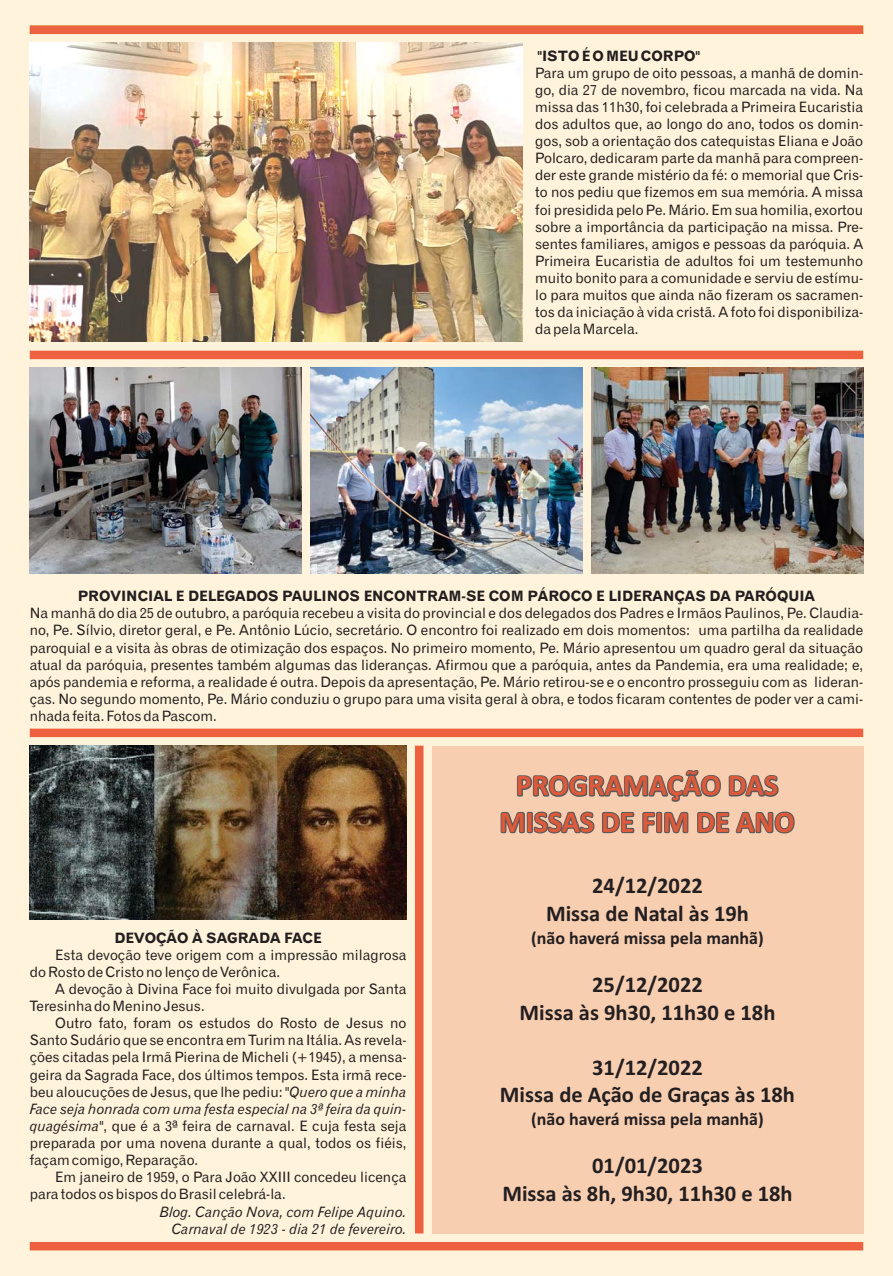
<style>
.page{position:relative;width:893px;height:1276px;background:#fff4db}
.page>*{position:absolute;margin:0;border:0;box-sizing:border-box;transform-origin:0 0}
.t1{font:700 30px/36.6px "Calibri";color:#58595b;text-align:center}
.t2{font:700 22.5px/27.5px "Calibri";color:#231f20;text-align:center}
.t3{font:700 18px "Calibri";color:#231f20}
.t4{font:14.25px/17.1px "Gothic 720 BT Roman B";color:#231f20;text-align:justify}
.t5{font:italic 14.25px/17.1px "Gothic 720 BT Italic B Normal";color:#231f20;text-align:right}
.t6{font:14.25px "Gothic 720 BT Bold B Bold";color:#231f20}
.s1{font-family:"Gothic 720 BT Italic B Normal";font-style:italic}
</style>
<div class="page">
<div style="left:30px;top:1242px;width:833px;height:8px;background:#ee6140"></div>
<div style="left:30px;top:26px;width:833px;height:8px;background:#ee6140"></div>
<img style="left:29px;top:43px;width:493px;height:299px">
<div style="left:30px;top:351px;width:833px;height:8px;background:#ee6140"></div>
<img style="left:310px;top:368px;width:272px;height:206px">
<img style="left:30px;top:368px;width:272px;height:206px">
<img style="left:591px;top:368px;width:272px;height:206px">
<div style="left:30px;top:728px;width:833px;height:9px;background:#ee6140"></div>
<img style="left:30px;top:745px;width:376px;height:174px">
<div style="left:415px;top:745px;width:8px;height:488px;background:#ee6140"></div>
<div style="left:432px;top:745px;width:431px;height:488px;background:#f8ceb1"></div>
<p class="t6" style="left:537px;top:50px;width:164px">"ISTO É O MEU CORPO"</p>
<p class="t4" style="left:535px;top:65px;width:330px">Para um grupo de oito pessoas, a manhã de domin&shy;go, dia 27 de novembro, ficou marcada na vida. Na missa das 11h30, foi celebrada a Primeira Eucaristia dos adultos que, ao longo do ano, todos os domin&shy;gos, sob a orientação dos catequistas Eliana e João Polcaro, dedicaram parte da manhã para compreen&shy;der este grande mistério da fé: o memorial que Cris&shy;to nos pediu que fizemos em sua memória. A missa foi presidida pelo Pe. Mário. Em sua homilia, exortou sobre a importância da participação na missa. Pre&shy;sentes familiares, amigos e pessoas da paróquia. A Primeira Eucaristia de adultos foi um testemunho muito bonito para a comunidade e serviu de estímu&shy;lo para muitos que ainda não fizeram os sacramen&shy;tos da iniciação à vida cristã. A foto foi disponibiliza&shy;da pela Marcela.</p>
<p class="t6" style="left:78px;top:591px;width:739px">PROVINCIAL E DELEGADOS PAULINOS ENCONTRAM-SE COM PÁROCO E LIDERANÇAS DA PARÓQUIA</p>
<p class="t4" style="left:30px;top:606px;width:835px">Na manhã do dia 25 de outubro, a paróquia recebeu a visita do provincial e dos delegados dos Padres e Irmãos Paulinos, Pe. Claudia&shy;no, Pe. Sílvio, diretor geral, e Pe. Antônio Lúcio, secretário. O encontro foi realizado em dois momentos: uma partilha da realidade paroquial e a visita às obras de otimização dos espaços. No primeiro momento, Pe. Mário apresentou um quadro geral da situação atual da paróquia, presentes também algumas das lideranças. Afirmou que a paróquia, antes da Pandemia, era uma realidade; e, após pandemia e reforma, a realidade é outra. Depois da apresentação, Pe. Mário retirou-se e o encontro prosseguiu com as lideran&shy;ças. No segundo momento, Pe. Mário conduziu o grupo para uma visita geral à obra, e todos ficaram contentes de poder ver a cami&shy;nhada feita. Fotos da Pascom.</p>
<p class="t6" style="left:115px;top:932px;width:209px">DEVOÇÃO À SAGRADA FACE</p>
<p class="t4" style="left:30px;top:947px;width:378px;text-indent:26px">Esta devoção teve origem com a impressão milagrosa do Rosto de Cristo no lenço de Verônica.</p>
<p class="t4" style="left:30px;top:981px;width:378px;text-indent:26px">A devoção à Divina Face foi muito divulgada por Santa<br>Teresinha do Menino Jesus.</p>
<p class="t4" style="left:30px;top:1016px;width:378px;text-indent:26px">Outro fato, foram os estudos do Rosto de Jesus no Santo Sudário que se encontra em Turim na Itália. As revela&shy;ções citadas pela Irmã Pierina de Micheli (+1945), a mensa&shy;geira da Sagrada Face, dos últimos tempos. Esta irmã rece&shy;beu aloucuções de Jesus, que lhe pediu: <span class="s1">"Quero que a minha</span></p>
<p class="t5" style="left:30px;top:1101px;width:378px">Face seja honrada com uma festa especial na 3ª feira da quin-</p>
<p class="t4" style="left:30px;top:1118px;width:378px"><span class="s1">quagésima"</span>, que é a 3ª feira de carnaval. E cuja festa seja preparada por uma novena durante a qual, todos os fiéis, façam comigo, Reparação.</p>
<p class="t4" style="left:30px;top:1170px;width:378px;text-indent:26px">Em janeiro de 1959, o Para João XXIII concedeu licença para todos os bispos do Brasil celebrá-la.</p>
<p class="t5" style="left:160px;top:1204px;width:248px">Blog. Canção Nova, com Felipe Aquino.<br>Carnaval de 1923 - dia 21 de fevereiro.</p>
<h1 class="t1" style="left:500px;top:766px;width:297px">PROGRAMAÇÃO DAS<br>MISSAS DE FIM DE ANO</h1>
<h2 class="t2" style="left:546px;top:871px;width:204px">24/12/2022<br>Missa de Natal às 19h</h2>
<p class="t3" style="left:531px;top:927px;width:234px">(não haverá missa pela manhã)</p>
<h2 class="t2" style="left:520px;top:970px;width:257px">25/12/2022<br>Missa às 9h30, 11h30 e 18h</h2>
<h2 class="t2" style="left:500px;top:1053px;width:297px">31/12/2022<br>Missa de Ação de Graças às 18h</h2>
<p class="t3" style="left:531px;top:1108px;width:234px">(não haverá missa pela manhã)</p>
<h2 class="t2" style="left:502px;top:1152px;width:292px">01/01/2023<br>Missa às 8h, 9h30, 11h30 e 18h</h2>
</div>
